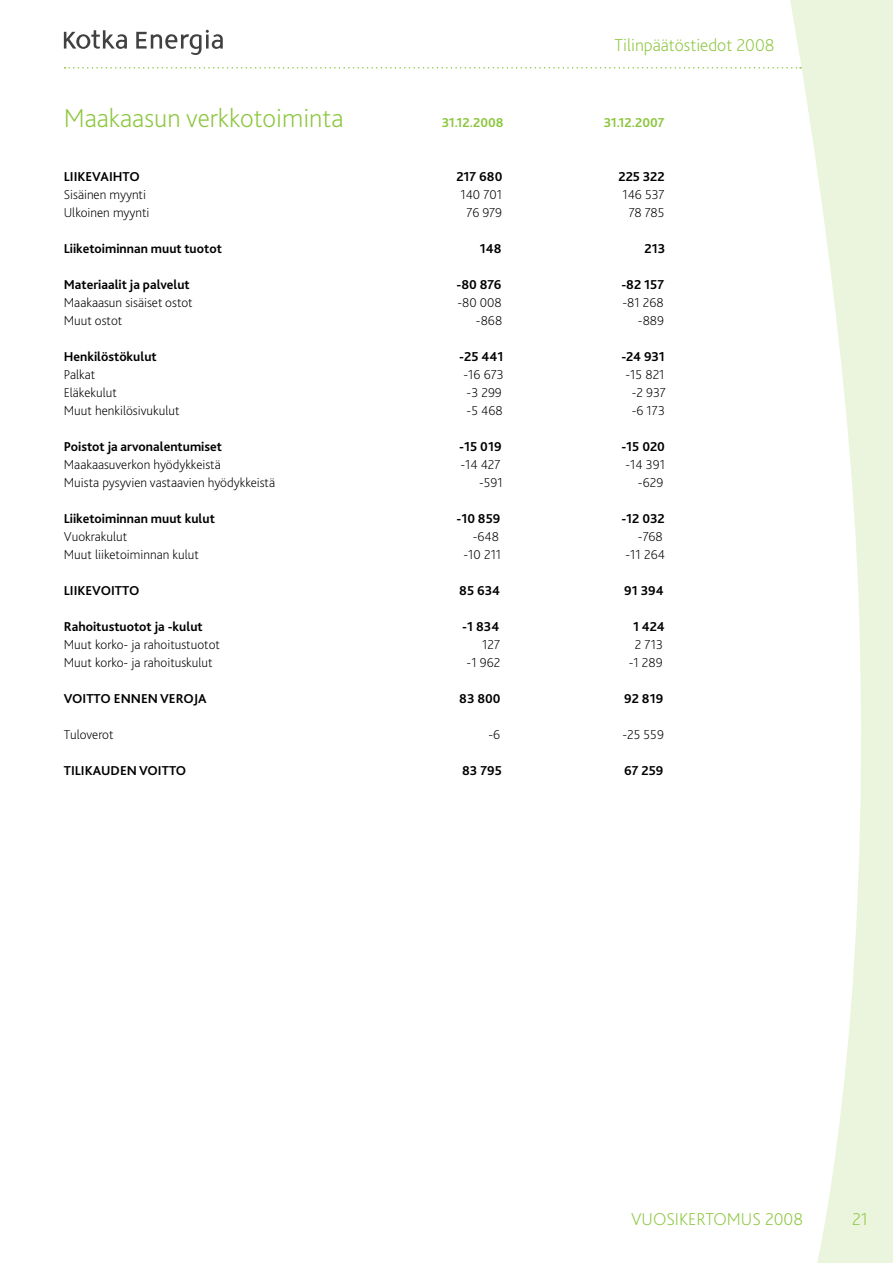
<style>
.page{position:relative;width:893px;height:1263px;background:#fff}
.page>*{position:absolute;margin:0;border:0;box-sizing:border-box;transform-origin:0 0}
.t1{font:200 27px "Bliss 2";color:#8cc63f}
.t2{font:200 18px "Bliss 2";color:#8cc63f}
.t3{font:200 13.5px "Bliss 2";color:#000}
.t4{font:700 13.5px "Bliss 2";color:#000}
.t5{font:700 13.5px "Bliss 2";color:#8cc63f}
</style>
<div class="page">
<svg style="left:65px;top:67px;width:723px;height:2px"></svg>
<svg style="left:790px;top:0;width:103px;height:1263px;fill:#ebf5de"></svg>
<svg style="left:64px;top:30px;width:63px;height:19px"></svg>
<svg style="left:136px;top:30px;width:87px;height:25px"></svg>
<h2 class="t2" style="left:615px;top:34px;width:161px">Tilinpäätöstiedot 2008</h2>
<h1 class="t1" style="left:64px;top:102px;width:281px">Maakaasun verkkotoiminta</h1>
<p class="t5" style="left:442px;top:114px;width:63px">31.12.2008</p>
<p class="t5" style="left:604px;top:114px;width:62px">31.12.2007</p>
<p class="t4" style="left:64px;top:168px;width:78px">LIIKEVAIHTO</p>
<p class="t4" style="left:456px;top:168px;width:48px">217 680</p>
<p class="t4" style="left:618px;top:168px;width:48px">225 322</p>
<p class="t3" style="left:64px;top:186px;width:84px">Sisäinen myynti</p>
<p class="t3" style="left:460px;top:186px;width:43px">140 701</p>
<p class="t3" style="left:622px;top:186px;width:44px">146 537</p>
<p class="t3" style="left:64px;top:204px;width:87px">Ulkoinen myynti</p>
<p class="t3" style="left:467px;top:204px;width:37px">76 979</p>
<p class="t3" style="left:629px;top:204px;width:37px">78 785</p>
<p class="t4" style="left:64px;top:240px;width:160px">Liiketoiminnan muut tuotot</p>
<p class="t4" style="left:480px;top:240px;width:23px">148</p>
<p class="t4" style="left:645px;top:240px;width:22px">213</p>
<p class="t4" style="left:64px;top:276px;width:127px">Materiaalit ja palvelut</p>
<p class="t4" style="left:456px;top:276px;width:47px">-80 876</p>
<p class="t4" style="left:621px;top:276px;width:44px">-82 157</p>
<p class="t3" style="left:64px;top:294px;width:130px">Maakaasun sisäiset ostot</p>
<p class="t3" style="left:457px;top:294px;width:46px">-80 008</p>
<p class="t3" style="left:622px;top:294px;width:43px">-81 268</p>
<p class="t3" style="left:64px;top:312px;width:60px">Muut ostot</p>
<p class="t3" style="left:476px;top:312px;width:28px">-868</p>
<p class="t3" style="left:638px;top:312px;width:28px">-889</p>
<p class="t4" style="left:64px;top:348px;width:95px">Henkilöstökulut</p>
<p class="t4" style="left:459px;top:348px;width:46px">-25 441</p>
<p class="t4" style="left:621px;top:348px;width:45px">-24 931</p>
<p class="t3" style="left:64px;top:366px;width:33px">Palkat</p>
<p class="t3" style="left:464px;top:366px;width:42px">-16 673</p>
<p class="t3" style="left:626px;top:366px;width:41px">-15 821</p>
<p class="t3" style="left:64px;top:384px;width:55px">Eläkekulut</p>
<p class="t3" style="left:467px;top:384px;width:37px">-3 299</p>
<p class="t3" style="left:632px;top:384px;width:36px">-2 937</p>
<p class="t3" style="left:64px;top:402px;width:117px">Muut henkilösivukulut</p>
<p class="t3" style="left:467px;top:402px;width:37px">-5 468</p>
<p class="t3" style="left:632px;top:402px;width:35px">-6 173</p>
<p class="t4" style="left:64px;top:438px;width:160px">Poistot ja arvonalentumiset</p>
<p class="t4" style="left:459px;top:438px;width:44px">-15 019</p>
<p class="t4" style="left:621px;top:438px;width:45px">-15 020</p>
<p class="t3" style="left:64px;top:456px;width:159px">Maakaasuverkon hyödykkeistä</p>
<p class="t3" style="left:460px;top:456px;width:42px">-14 427</p>
<p class="t3" style="left:626px;top:456px;width:41px">-14 391</p>
<p class="t3" style="left:64px;top:474px;width:213px">Muista pysyvien vastaavien hyödykkeistä</p>
<p class="t3" style="left:479px;top:474px;width:25px">-591</p>
<p class="t3" style="left:638px;top:474px;width:27px">-629</p>
<p class="t4" style="left:64px;top:510px;width:153px">Liiketoiminnan muut kulut</p>
<p class="t4" style="left:456px;top:510px;width:46px">-10 859</p>
<p class="t4" style="left:621px;top:510px;width:45px">-12 032</p>
<p class="t3" style="left:64px;top:528px;width:65px">Vuokrakulut</p>
<p class="t3" style="left:473px;top:528px;width:28px">-648</p>
<p class="t3" style="left:638px;top:528px;width:26px">-768</p>
<p class="t3" style="left:64px;top:546px;width:137px">Muut liiketoiminnan kulut</p>
<p class="t3" style="left:464px;top:546px;width:39px">-10 211</p>
<p class="t3" style="left:626px;top:546px;width:41px">-11 264</p>
<p class="t4" style="left:64px;top:582px;width:77px">LIIKEVOITTO</p>
<p class="t4" style="left:459px;top:582px;width:42px">85 634</p>
<p class="t4" style="left:624px;top:582px;width:41px">91 394</p>
<p class="t4" style="left:64px;top:618px;width:141px">Rahoitustuotot ja -kulut</p>
<p class="t4" style="left:462px;top:618px;width:39px">-1 834</p>
<p class="t4" style="left:633px;top:618px;width:33px">1 424</p>
<p class="t3" style="left:64px;top:636px;width:158px">Muut korko- ja rahoitustuotot</p>
<p class="t3" style="left:482px;top:636px;width:20px">127</p>
<p class="t3" style="left:635px;top:636px;width:30px">2 713</p>
<p class="t3" style="left:64px;top:654px;width:150px">Muut korko- ja rahoituskulut</p>
<p class="t3" style="left:467px;top:654px;width:35px">-1 962</p>
<p class="t3" style="left:629px;top:654px;width:35px">-1 289</p>
<p class="t4" style="left:64px;top:690px;width:144px">VOITTO ENNEN VEROJA</p>
<p class="t4" style="left:459px;top:690px;width:43px">83 800</p>
<p class="t4" style="left:624px;top:690px;width:41px">92 819</p>
<p class="t3" style="left:64px;top:726px;width:51px">Tuloverot</p>
<p class="t3" style="left:488px;top:726px;width:13px">-6</p>
<p class="t3" style="left:622px;top:726px;width:43px">-25 559</p>
<p class="t4" style="left:64px;top:762px;width:124px">TILIKAUDEN VOITTO</p>
<p class="t4" style="left:462px;top:762px;width:41px">83 795</p>
<p class="t4" style="left:624px;top:762px;width:41px">67 259</p>
<h2 class="t2" style="left:631px;top:1208px;width:174px">VUOSIKERTOMUS 2008</h2>
<h2 class="t2" style="left:852px;top:1207px;width:17px">21</h2>
</div>
